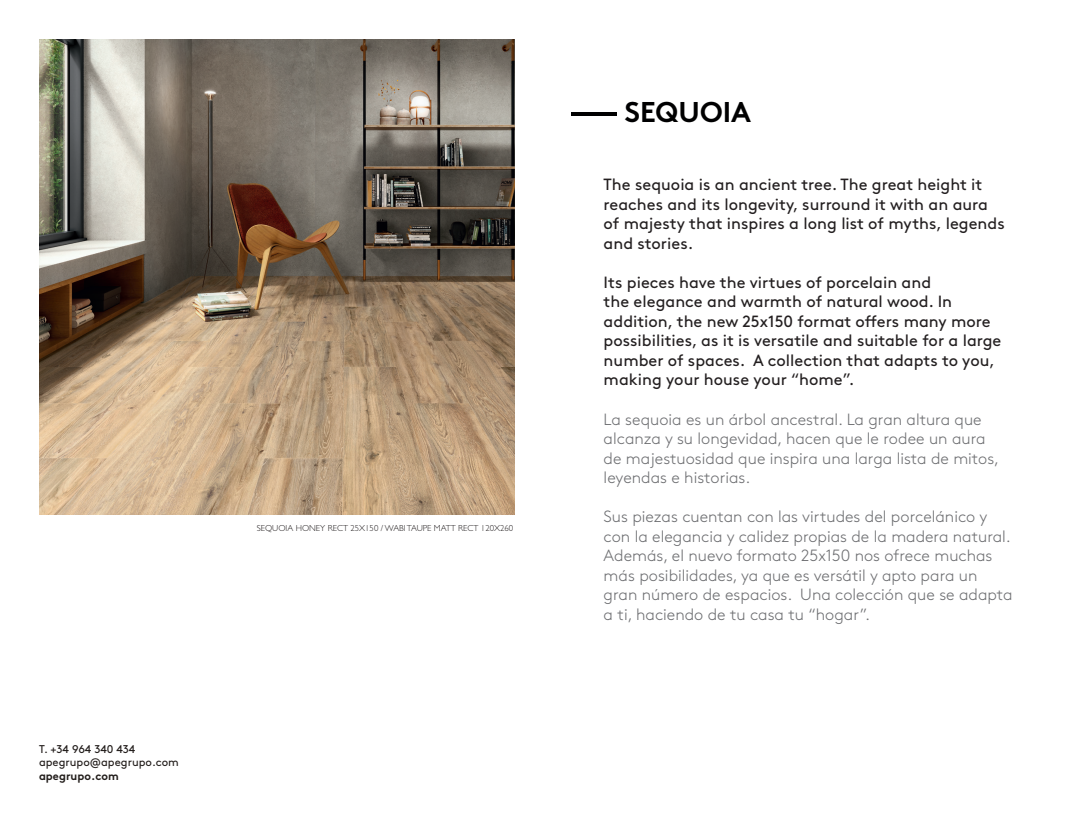
<style>
.page{position:relative;width:1085px;height:819px;background:#fff}
.page>*{position:absolute;margin:0;border:0;box-sizing:border-box;transform-origin:0 0}
.t1{font:700 28.62px "Brown Std";color:#000001;scale:2 1}
.t2{font:300 16.25px/19.5px "Brown Std";color:#6c6d70}
.t3{font:16.25px/19.5px "Brown Std";color:#231f20}
.t4{font:11.25px/13.5px "Brown Std";color:#221d1b}
.t5{font:700 11.25px "Brown Std";color:#221d1b}
.t6{font:300 8.75px "Gill Sans Std";color:#231f20}
</style>
<div class="page">
<img style="left:39px;top:39px;width:475px;height:475px">
<p class="t4" style="left:39px;top:742px;width:141px">T. +34 964 340 434 apegrupo@apegrupo.com</p>
<p class="t5" style="left:39px;top:769px;width:81px">apegrupo.com</p>
<p class="t6" style="left:257px;top:523px;width:258px">SEQUOIA HONEY RECT 25X150 / WABI TAUPE MATT RECT 120X260</p>
<h1 class="t1" style="left:570px;top:94px;width:92px">— SEQUOIA</h1>
<p class="t3" style="left:603px;top:175px;width:402px">The sequoia is an ancient tree. The great height it reaches and its longevity, surround it with an aura of majesty that inspires a long list of myths, legends and stories.</p>
<p class="t3" style="left:603px;top:272px;width:399px">Its pieces have the virtues of porcelain and<br>the elegance and warmth of natural wood. In addition, the new 25x150 format offers many more possibilities, as it is versatile and suitable for a large number of spaces. A collection that adapts to you, making your house your “home”.</p>
<p class="t2" style="left:603px;top:409px;width:397px">La sequoia es un árbol ancestral. La gran altura que alcanza y su longevidad, hacen que le rodee un aura de majestuosidad que inspira una larga lista de mitos, leyendas e historias.</p>
<p class="t2" style="left:603px;top:507px;width:410px">Sus piezas cuentan con las virtudes del porcelánico y con la elegancia y calidez propias de la madera natural.<br>Además, el nuevo formato 25x150 nos ofrece muchas más posibilidades, ya que es versátil y apto para un gran número de espacios. Una colección que se adapta a ti, haciendo de tu casa tu “hogar”.</p>
</div>
